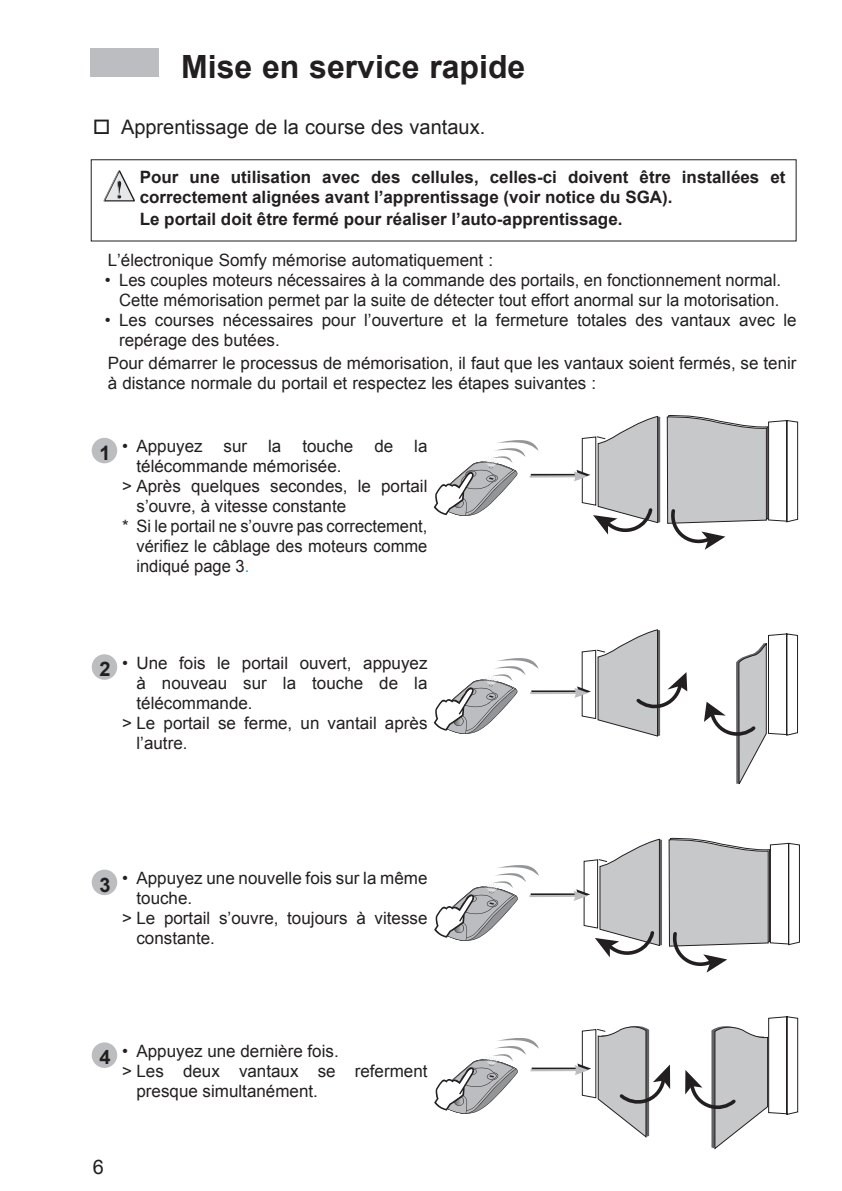
<style>
.page{position:relative;width:842px;height:1191px;background:#fff}
.page>*{position:absolute;margin:0;border:0;box-sizing:border-box;transform-origin:0 0}
.t1{font:700 32px "Arial";color:#231f20}
.t2{font:20px "Arial";color:#231f20}
.t3{font:700 20px "Arial";color:#231f20}
.t4{font:17px/20px "Arial";color:#231f20}
.t5{font:700 17px/20px "Arial";color:#231f20}
.s1{color:#00aeef}
</style>
<div class="page">
<div style="left:91px;top:48px;width:68px;height:28px;background:#bcbdc0"></div>
<div style="left:91px;top:159px;width:706px;height:82px;border:1px solid #231f20"></div>
<svg style="left:104px;top:171px;width:31px;height:31px"></svg>
<div style="left:92px;top:438px;width:25px;height:25px;background:#bcbdc0;border-radius:50%"></div>
<div style="left:92px;top:654px;width:25px;height:26px;background:#bcbdc0;border-radius:50%"></div>
<div style="left:92px;top:869px;width:25px;height:26px;background:#bcbdc0;border-radius:50%"></div>
<div style="left:92px;top:1042px;width:25px;height:26px;background:#bcbdc0;border-radius:50%"></div>
<svg style="left:704px;top:633px;width:94px;height:152px"></svg>
<svg style="left:434px;top:440px;width:105px;height:76px"></svg>
<svg style="left:434px;top:658px;width:105px;height:76px"></svg>
<svg style="left:434px;top:865px;width:105px;height:76px"></svg>
<svg style="left:434px;top:1038px;width:105px;height:75px"></svg>
<hr style="left:531px;top:474px;width:48px;height:2px;background:#231f20">
<hr style="left:530px;top:475px;width:47px;height:2px;background:#bcbdc0">
<svg style="left:574px;top:415px;width:225px;height:135px"></svg>
<hr style="left:531px;top:690px;width:49px;height:2px;background:#231f20">
<hr style="left:530px;top:692px;width:47px;height:2px;background:#bcbdc0">
<svg style="left:574px;top:629px;width:113px;height:108px"></svg>
<hr style="left:531px;top:893px;width:48px;height:2px;background:#231f20">
<hr style="left:529px;top:895px;width:48px;height:2px;background:#bcbdc0">
<svg style="left:573px;top:838px;width:227px;height:134px"></svg>
<hr style="left:532px;top:1067px;width:48px;height:2px;background:#231f20">
<hr style="left:530px;top:1069px;width:48px;height:2px;background:#bcbdc0">
<svg style="left:574px;top:1016px;width:225px;height:134px"></svg>
<h1 class="t1" style="left:181px;top:45px;width:346px">Mise en service rapide</h1>
<p class="t2" style="left:93px;top:114px;width:394px">□ Apprentissage de la course des vantaux.</p>
<p class="t5" style="left:140px;top:167px;width:647px">Pour une utilisation avec des cellules, celles-ci doivent être installées et correctement alignées avant l’apprentissage (voir notice du SGA).</p>
<p class="t5" style="left:140px;top:210px;width:484px">Le portail doit être fermé pour réaliser l’auto-apprentissage.</p>
<p class="t4" style="left:108px;top:250px;width:387px">L’électronique Somfy mémorise automatiquement :</p>
<p class="t4" style="left:105px;top:270px;width:678px;text-align:right">• Les couples moteurs nécessaires à la commande des portails, en fonctionnement normal.<br>Cette mémorisation permet par la suite de détecter tout effort anormal sur la motorisation.</p>
<p class="t4" style="left:119px;top:310px;width:679px;text-indent:-14px">• Les courses nécessaires pour l’ouverture et la fermeture totales des vantaux avec le repérage des butées.</p>
<p class="t4" style="left:108px;top:353px;width:690px">Pour démarrer le processus de mémorisation, il faut que les vantaux soient fermés, se tenir à distance normale du portail et respectez les étapes suivantes :</p>
<p class="t3" style="left:99px;top:439px;width:13px">1</p>
<p class="t4" style="left:122px;top:436px;width:307px">• Appuyez sur la touche de la</p>
<p class="t4" style="left:136px;top:456px;width:207px">télécommande mémorisée.</p>
<p class="t4" style="left:122px;top:476px;width:307px">&gt; Après quelques secondes, le portail</p>
<p class="t4" style="left:136px;top:496px;width:211px">s’ouvre, à vitesse constante</p>
<p class="t4" style="left:122px;top:516px;width:307px">* Si le portail ne s’ouvre pas correctement,</p>
<p class="t4" style="left:136px;top:536px;width:292px">vérifiez le câblage des moteurs comme</p>
<p class="t4" style="left:136px;top:556px;width:114px">indiqué page 3<span class="s1">.</span></p>
<p class="t3" style="left:99px;top:656px;width:13px">2</p>
<p class="t4" style="left:122px;top:652px;width:307px">• Une fois le portail ouvert, appuyez</p>
<p class="t4" style="left:136px;top:672px;width:292px">à nouveau sur la touche de la</p>
<p class="t4" style="left:136px;top:692px;width:118px">télécommande.</p>
<p class="t4" style="left:122px;top:712px;width:307px">&gt; Le portail se ferme, un vantail après</p>
<p class="t4" style="left:136px;top:732px;width:53px">l’autre.</p>
<p class="t3" style="left:99px;top:871px;width:13px">3</p>
<p class="t4" style="left:122px;top:868px;width:307px">• Appuyez une nouvelle fois sur la même</p>
<p class="t4" style="left:136px;top:888px;width:57px">touche.</p>
<p class="t4" style="left:122px;top:908px;width:307px">&gt; Le portail s’ouvre, toujours à vitesse</p>
<p class="t4" style="left:136px;top:928px;width:80px">constante.</p>
<p class="t3" style="left:99px;top:1044px;width:13px">4</p>
<p class="t4" style="left:122px;top:1040px;width:218px">• Appuyez une dernière fois.</p>
<p class="t4" style="left:122px;top:1060px;width:307px">&gt; Les deux vantaux se referment</p>
<p class="t4" style="left:136px;top:1080px;width:183px">presque simultanément.</p>
<p class="t2" style="left:93px;top:1153px;width:13px">6</p>
</div>
